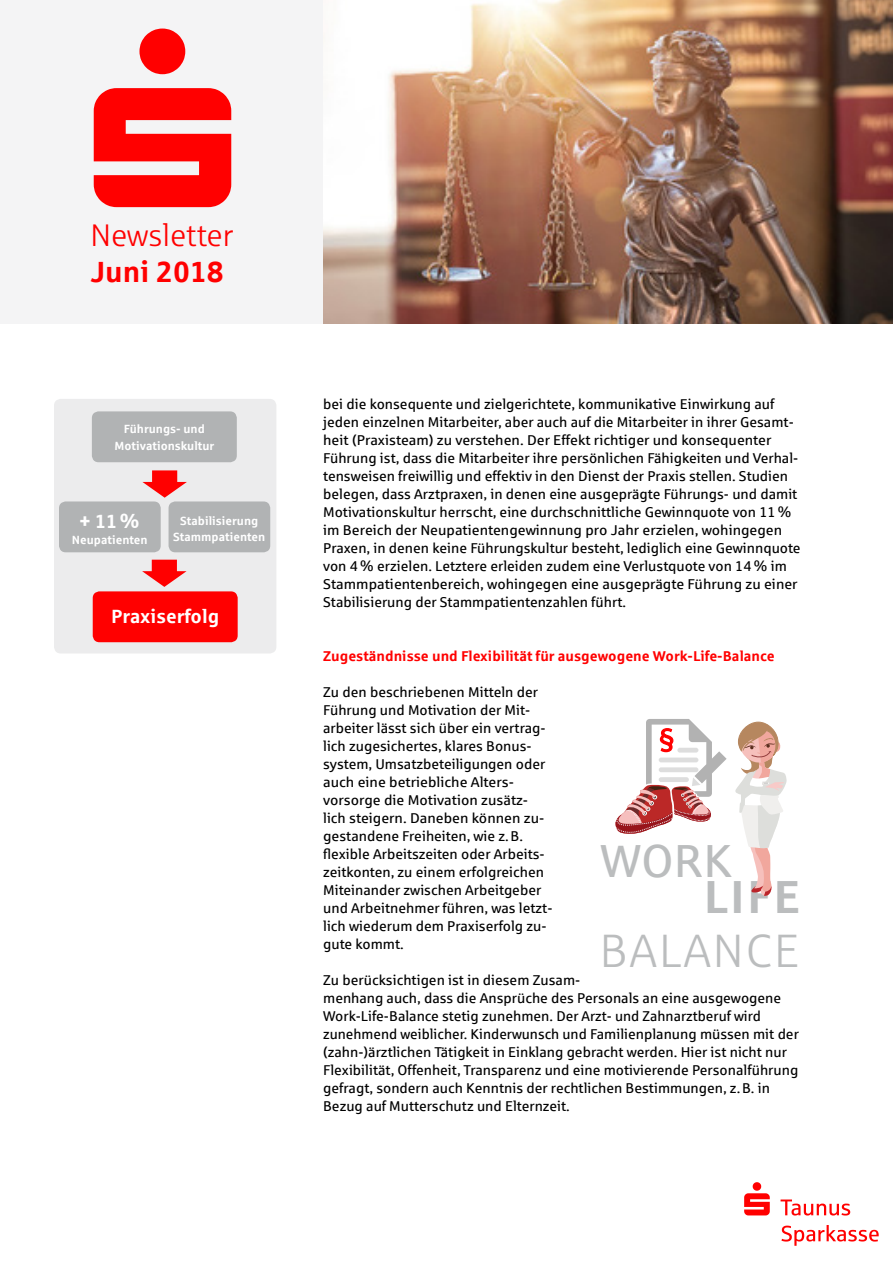
<style>
.page{position:relative;width:893px;height:1263px;background:#fff}
.page>*{position:absolute;margin:0;border:0;box-sizing:border-box;transform-origin:0 0}
.t1{font:46.5px "Sparkasse Lt";letter-spacing:.045em;color:#bbbdbe}
.t2{font:46.5px "Sparkasse Rg";color:#bbbdbe}
.t3{font:700 46.5px "Sparkasse Rg";color:#bbbdbe}
.t4{font:31.05px "Sparkasse Lt";color:#f00}
.t5{font:700 29.25px "Sparkasse Rg";color:#f00}
.t6{font:700 19.2px "Sparkasse Rg";color:#fff}
.t7{font:14.25px/18px "Sparkasse Rg";color:#000}
.t8{font:700 14.25px "Sparkasse Rg";color:#f00}
.t9{font:700 11.85px "Sparkasse Rg";color:#fff}
</style>
<div class="page">
<div style="left:0;top:0;width:323px;height:323px;background:#f4f4f5"></div>
<svg style="left:94px;top:29px;width:137px;height:178px"></svg>
<img style="left:323px;top:0;width:570px;height:323px">
<svg style="left:615px;top:719px;width:112px;height:115px"></svg>
<svg style="left:735px;top:722px;width:52px;height:174px"></svg>
<div style="left:54px;top:399px;width:222px;height:254px;background:#ececed;border-radius:7px"></div>
<div style="left:92px;top:411px;width:145px;height:51px;background:#b1b3b4;border-radius:7px"></div>
<div style="left:169px;top:501px;width:101px;height:51px;background:#b1b3b4;border-radius:7px"></div>
<div style="left:59px;top:501px;width:102px;height:51px;background:#b1b3b4;border-radius:7px"></div>
<svg style="left:142px;top:470px;width:45px;height:28px"></svg>
<svg style="left:142px;top:560px;width:45px;height:27px"></svg>
<div style="left:93px;top:591px;width:145px;height:51px;background:#f00;border-radius:7px"></div>
<svg style="left:781px;top:1225px;width:98px;height:21px"></svg>
<svg style="left:781px;top:1199px;width:69px;height:16px"></svg>
<svg style="left:744px;top:1182px;width:26px;height:33px"></svg>
<p class="t4" style="left:90px;top:217px;width:145px">Newsletter</p>
<p class="t5" style="left:90px;top:253px;width:135px">Juni 2018</p>
<p class="t9" style="left:124px;top:422px;width:82px">Führungs- und</p>
<p class="t9" style="left:114px;top:438px;width:101px">Motivationskultur</p>
<p class="t6" style="left:80px;top:508px;width:62px">+ 11%</p>
<p class="t9" style="left:72px;top:532px;width:77px">Neupatienten</p>
<p class="t9" style="left:180px;top:513px;width:80px">Stabilisierung</p>
<p class="t9" style="left:173px;top:529px;width:94px">Stammpatienten</p>
<p class="t6" style="left:111px;top:604px;width:110px">Praxiserfolg</p>
<p class="t7" style="left:323px;top:395px;width:479px">bei die konsequente und zielgerichtete, kommunikative Einwirkung auf jeden einzelnen Mitarbeiter, aber auch auf die Mitarbeiter in ihrer Gesamt&shy;heit (Praxisteam) zu verstehen. Der Effekt richtiger und konsequenter Führung ist, dass die Mitarbeiter ihre persönlichen Fähigkeiten und Verhal&shy;tensweisen freiwillig und effektiv in den Dienst der Praxis stellen. Studien belegen, dass Arztpraxen, in denen eine ausgeprägte Führungs- und damit Motivationskultur herrscht, eine durchschnittliche Gewinnquote von 11% im Bereich der Neupatientengewinnung pro Jahr erzielen, wohingegen Praxen, in denen keine Führungskultur besteht, lediglich eine Gewinnquote von 4% erzielen. Letztere erleiden zudem eine Verlustquote von 14% im Stammpatientenbereich, wohingegen eine ausgeprägte Führung zu einer Stabilisierung der Stammpatientenzahlen führt.</p>
<p class="t8" style="left:323px;top:647px;width:453px">Zugeständnisse und Flexibilität für ausgewogene Work-Life-Balance</p>
<p class="t7" style="left:323px;top:683px;width:231px">Zu den beschriebenen Mitteln der Führung und Motivation der Mit&shy;arbeiter lässt sich über ein vertrag&shy;lich zugesichertes, klares Bonus&shy;system, Umsatzbeteiligungen oder auch eine betriebliche Alters&shy;vorsorge die Motivation zusätz&shy;lich steigern. Daneben können zu&shy;gestandene Freiheiten, wie z.B. flexible Arbeitszeiten oder Arbeits&shy;zeitkonten, zu einem erfolgreichen Miteinander zwischen Arbeitgeber und Arbeitnehmer führen, was letzt&shy;lich wiederum dem Praxiserfolg zu&shy;gute kommt.</p>
<p class="t7" style="left:323px;top:971px;width:477px">Zu berücksichtigen ist in diesem Zusam-<br>menhang auch, dass die Ansprüche des Personals an eine ausgewogene Work-Life-Balance stetig zunehmen. Der Arzt- und Zahnarztberuf wird zunehmend weiblicher. Kinderwunsch und Familienplanung müssen mit der (zahn-)ärztlichen Tätigkeit in Einklang gebracht werden. Hier ist nicht nur Flexibilität, Offenheit, Transparenz und eine motivierende Personalführung gefragt, sondern auch Kenntnis der rechtlichen Bestimmungen, z.B. in Bezug auf Mutterschutz und Elternzeit.</p>
<p class="t2" style="left:601px;top:832px;width:133px">WORK</p>
<p class="t3" style="left:704px;top:867px;width:97px">LIFE</p>
<p class="t1" style="left:600px;top:923px;width:201px">BALANCE</p>
</div>
